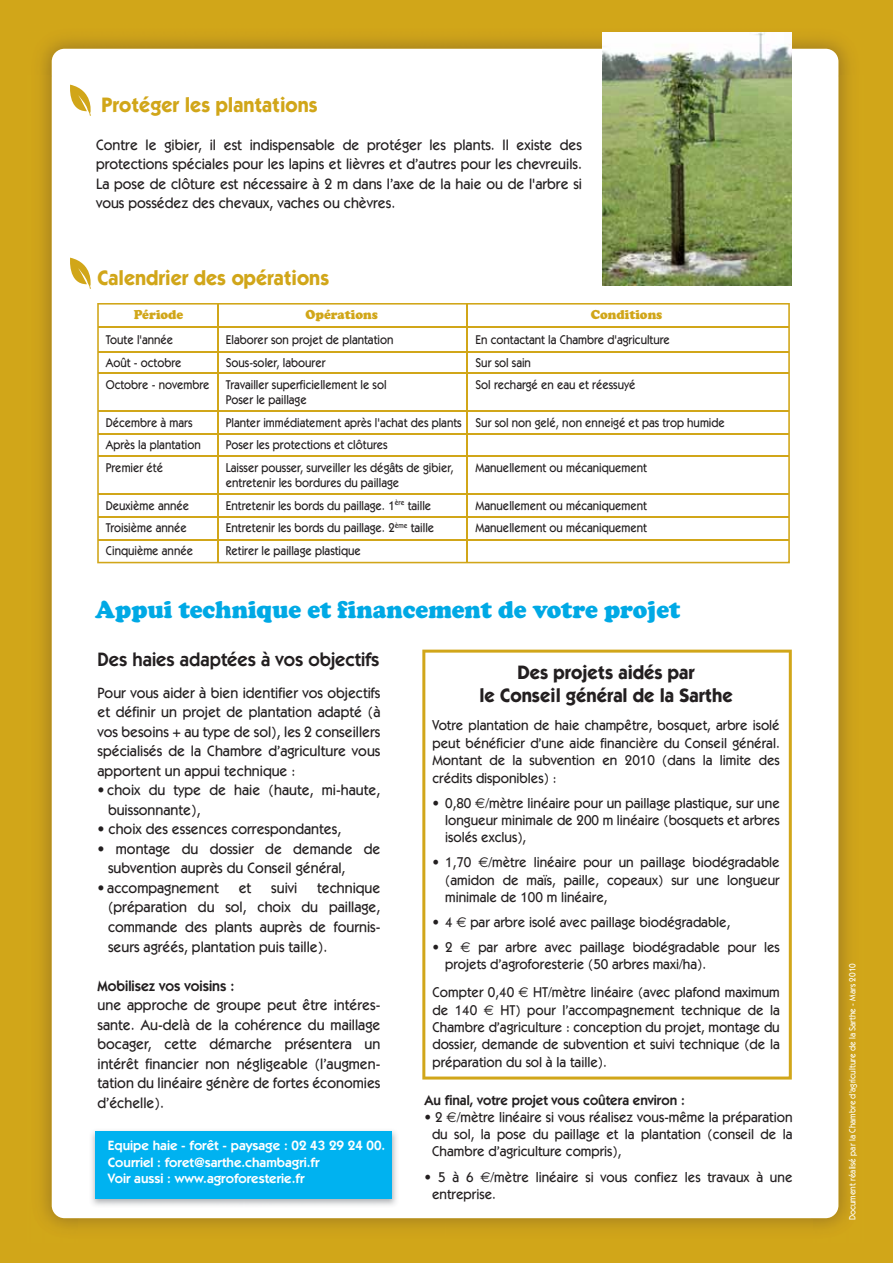
<style>
.page{position:relative;width:893px;height:1263px;background:#d1a619}
.page>*{position:absolute;margin:0;border:0;box-sizing:border-box;transform-origin:0 0}
.t1{font:900 25.5px "Cooper";color:#00a9e5;scale:.95 1}
.t2{font:700 21px "Itc Kabel";color:#d1a619;scale:.95 1}
.t3{font:700 19.5px/23.4px "Itc Kabel";color:#231f20;text-align:center;scale:.95 1}
.t4{font:600 19.5px "Itc Kabel";color:#231f20;scale:.95 1}
.t5{font:500 15px/19.5px "Itc Kabel";color:#231f20;text-align:justify;scale:.95 1}
.t6{font:600 15px "Itc Kabel";color:#231f20;scale:.95 1}
.t7{font:500 14.25px/17.4px "Itc Kabel";color:#231f20;text-align:justify;scale:.95 1}
.t8{font:600 14.25px "Itc Kabel";color:#231f20;scale:.95 1}
.t9{font:600 13.5px/16.2px "Itc Kabel";color:#fff}
.t10{font:900 13.5px "Cooper";color:#d1a619;scale:.95 1}
.t11{font:500 12.75px "Itc Kabel";color:#231f20;scale:.9 1}
.t12{font:500 9px "Itc Kabel";color:#fff;scale:.92 1}
.s1{font-family:"Euro Sans";font-weight:400}
</style>
<div class="page">
<img style="left:42px;top:39px;width:807px;height:37px">
<img style="left:42px;top:76px;width:36px;height:1152px">
<img style="left:812px;top:76px;width:36px;height:1152px">
<img style="left:78px;top:1218px;width:734px;height:9px">
<div style="left:52px;top:49px;width:786px;height:1169px;background:#fff;border-radius:13px"></div>
<svg style="left:97px;top:303px;width:693px;height:260px"></svg>
<svg style="left:70px;top:85px;width:21px;height:31px"></svg>
<svg style="left:70px;top:258px;width:21px;height:31px"></svg>
<img style="left:602px;top:32px;width:190px;height:253px">
<hr style="left:98px;top:326px;width:690px;height:2px;background:#d1a619">
<hr style="left:98px;top:351px;width:690px;height:1px;background:#d1a619">
<hr style="left:98px;top:373px;width:690px;height:1px;background:#d1a619">
<hr style="left:98px;top:410px;width:690px;height:1px;background:#d1a619">
<hr style="left:98px;top:433px;width:690px;height:2px;background:#d1a619">
<hr style="left:98px;top:455px;width:690px;height:1px;background:#d1a619">
<hr style="left:98px;top:493px;width:690px;height:2px;background:#d1a619">
<hr style="left:98px;top:516px;width:690px;height:1px;background:#d1a619">
<hr style="left:98px;top:539px;width:690px;height:1px;background:#d1a619">
<hr style="left:217px;top:304px;width:1px;height:258px;background:#d1a619">
<hr style="left:466px;top:303px;width:1px;height:260px;background:#d1a619">
<img style="left:91px;top:1131px;width:306px;height:75px">
<div style="left:95px;top:1131px;width:297px;height:68px;background:#00b2f0"></div>
<svg style="left:422px;top:650px;width:370px;height:429px"></svg>
<h2 class="t2" style="left:102px;top:97px;width:229px">Protéger les plantations</h2>
<p class="t5" style="left:96px;top:136px;width:513px">Contre le gibier, il est indispensable de protéger les plants. Il existe des protections spéciales pour les lapins et lièvres et d’autres pour les chevreuils.<br>La pose de clôture est nécessaire à 2 m dans l’axe de la haie ou de l'arbre si vous possédez des chevaux, vaches ou chèvres.</p>
<h2 class="t2" style="left:98px;top:269px;width:245px">Calendrier des opérations</h2>
<p class="t10" style="left:134px;top:310px;width:54px">Période</p>
<p class="t10" style="left:305px;top:310px;width:78px">Opérations</p>
<p class="t10" style="left:591px;top:310px;width:77px">Conditions</p>
<p class="t11" style="left:106px;top:335px;width:77px">Toute l'année</p>
<p class="t11" style="left:226px;top:335px;width:188px">Elaborer son projet de plantation</p>
<p class="t11" style="left:476px;top:335px;width:218px">En contactant la Chambre d'agriculture</p>
<p class="t11" style="left:106px;top:357px;width:86px">Août - octobre</p>
<p class="t11" style="left:226px;top:357px;width:112px">Sous-soler, labourer</p>
<p class="t11" style="left:476px;top:357px;width:63px">Sur sol sain</p>
<p class="t11" style="left:106px;top:380px;width:117px">Octobre - novembre</p>
<p class="t11" style="left:226px;top:380px;width:180px">Travailler superficiellement le sol</p>
<p class="t11" style="left:476px;top:380px;width:179px">Sol rechargé en eau et réessuyé</p>
<p class="t11" style="left:226px;top:395px;width:91px">Poser le paillage</p>
<p class="t11" style="left:106px;top:418px;width:98px">Décembre à mars</p>
<p class="t11" style="left:226px;top:418px;width:556px">Planter immédiatement après l'achat des plants Sur sol non gelé, non enneigé et pas trop humide</p>
<p class="t11" style="left:106px;top:440px;width:107px">Après la plantation</p>
<p class="t11" style="left:226px;top:440px;width:181px">Poser les protections et clôtures</p>
<p class="t11" style="left:106px;top:463px;width:65px">Premier été</p>
<p class="t11" style="left:226px;top:463px;width:255px">Laisser pousser, surveiller les dégâts de gibier,</p>
<p class="t11" style="left:476px;top:463px;width:192px">Manuellement ou mécaniquement</p>
<p class="t11" style="left:226px;top:478px;width:194px">entretenir les bordures du paillage</p>
<p class="t11" style="left:106px;top:501px;width:94px">Deuxième année</p>
<p class="t11" style="left:226px;top:501px;width:230px">Entretenir les bords du paillage. 1<sup>ère</sup> taille</p>
<p class="t11" style="left:476px;top:501px;width:192px">Manuellement ou mécaniquement</p>
<p class="t11" style="left:106px;top:523px;width:92px">Troisième année</p>
<p class="t11" style="left:226px;top:523px;width:233px">Entretenir les bords du paillage. 2<sup>ème</sup> taille</p>
<p class="t11" style="left:476px;top:523px;width:192px">Manuellement ou mécaniquement</p>
<p class="t11" style="left:106px;top:546px;width:99px">Cinquième année</p>
<p class="t11" style="left:226px;top:546px;width:152px">Retirer le paillage plastique</p>
<h1 class="t1" style="left:95px;top:600px;width:617px">Appui technique et financement de votre projet</h1>
<h3 class="t4" style="left:98px;top:652px;width:298px">Des haies adaptées à vos objectifs</h3>
<p class="t5" style="left:98px;top:684px;width:299px">Pour vous aider à bien identifier vos objectifs et définir un projet de plantation adapté (à vos besoins + au type de sol), les 2 conseillers spécialisés de la Chambre d’agriculture vous apportent un appui technique :</p>
<p class="t5" style="left:108px;top:782px;width:288px;text-indent:-10px">• choix du type de haie (haute, mi-haute, buissonnante),</p>
<p class="t5" style="left:98px;top:821px;width:258px">• choix des essences correspondantes,</p>
<p class="t5" style="left:108px;top:840px;width:288px;text-indent:-10px">• montage du dossier de demande de subvention auprès du Conseil général,</p>
<p class="t5" style="left:98px;top:879px;width:129px">• accompagnement</p>
<p class="t5" style="left:239px;top:879px;width:15px">et</p>
<p class="t5" style="left:271px;top:879px;width:29px">suivi</p>
<p class="t5" style="left:108px;top:879px;width:288px;text-indent:209px">technique (préparation du sol, choix du paillage, commande des plants auprès de fournis&shy;seurs agréés, plantation puis taille).</p>
<p class="t6" style="left:98px;top:980px;width:146px">Mobilisez vos voisins :</p>
<p class="t5" style="left:98px;top:996px;width:299px">une approche de groupe peut être intéres&shy;sante. Au-delà de la cohérence du maillage bocager, cette démarche présentera un intérêt financier non négligeable (l’augmen&shy;tation du linéaire génère de fortes économies d’échelle).</p>
<p class="t9" style="left:108px;top:1139px;width:279px">Equipe haie - forêt - paysage : 02 43 29 24 00.<br>Courriel : foret@sarthe.chambagri.fr<br>Voir aussi : www.agroforesterie.fr</p>
<h3 class="t3" style="left:479px;top:662px;width:268px">Des projets aidés par<br>le Conseil général de la Sarthe</h3>
<p class="t7" style="left:432px;top:718px;width:367px">Votre plantation de haie champêtre, bosquet, arbre isolé peut bénéficier d’une aide financière du Conseil général.<br>Montant de la subvention en 2010 (dans la limite des crédits disponibles) :</p>
<p class="t7" style="left:445px;top:795px;width:354px;text-indent:-13px">• 0,80 <span class="s1">€</span>/mètre linéaire pour un paillage plastique, sur une longueur minimale de 200 m linéaire (bosquets et arbres isolés exclus),</p>
<p class="t7" style="left:445px;top:855px;width:354px;text-indent:-13px">• 1,70 <span class="s1">€</span>/mètre linéaire pour un paillage biodégradable (amidon de maïs, paille, copeaux) sur une longueur minimale de 100 m linéaire,</p>
<p class="t7" style="left:432px;top:914px;width:315px">• 4 <span class="s1">€</span> par arbre isolé avec paillage biodégradable,</p>
<p class="t7" style="left:445px;top:939px;width:354px;text-indent:-13px">• 2 <span class="s1">€</span> par arbre avec paillage biodégradable pour les projets d’agroforesterie (50 arbres maxi/ha).</p>
<p class="t7" style="left:432px;top:985px;width:367px">Compter 0,40 <span class="s1">€</span> HT/mètre linéaire (avec plafond maximum de 140 <span class="s1">€</span> HT) pour l’accompagnement technique de la Chambre d’agriculture : conception du projet, montage du dossier, demande de subvention et suivi technique (de la préparation du sol à la taille).</p>
<p class="t8" style="left:424px;top:1095px;width:275px">Au final, votre projet vous coûtera environ :</p>
<p class="t7" style="left:432px;top:1109px;width:381px;text-indent:-7px">• 2 <span class="s1">€</span>/mètre linéaire si vous réalisez vous-même la préparation du sol, la pose du paillage et la plantation (conseil de la Chambre d’agriculture compris),</p>
<p class="t7" style="left:432px;top:1170px;width:381px;text-indent:-7px">• 5 à 6 <span class="s1">€</span>/mètre linéaire si vous confiez les travaux à une entreprise.</p>
<p class="t12" style="left:849px;top:1220px;width:281px;rotate:-90deg">Document réalisé par la Chambre d'agriculture de la Sarthe - Mars 2010</p>
</div>
